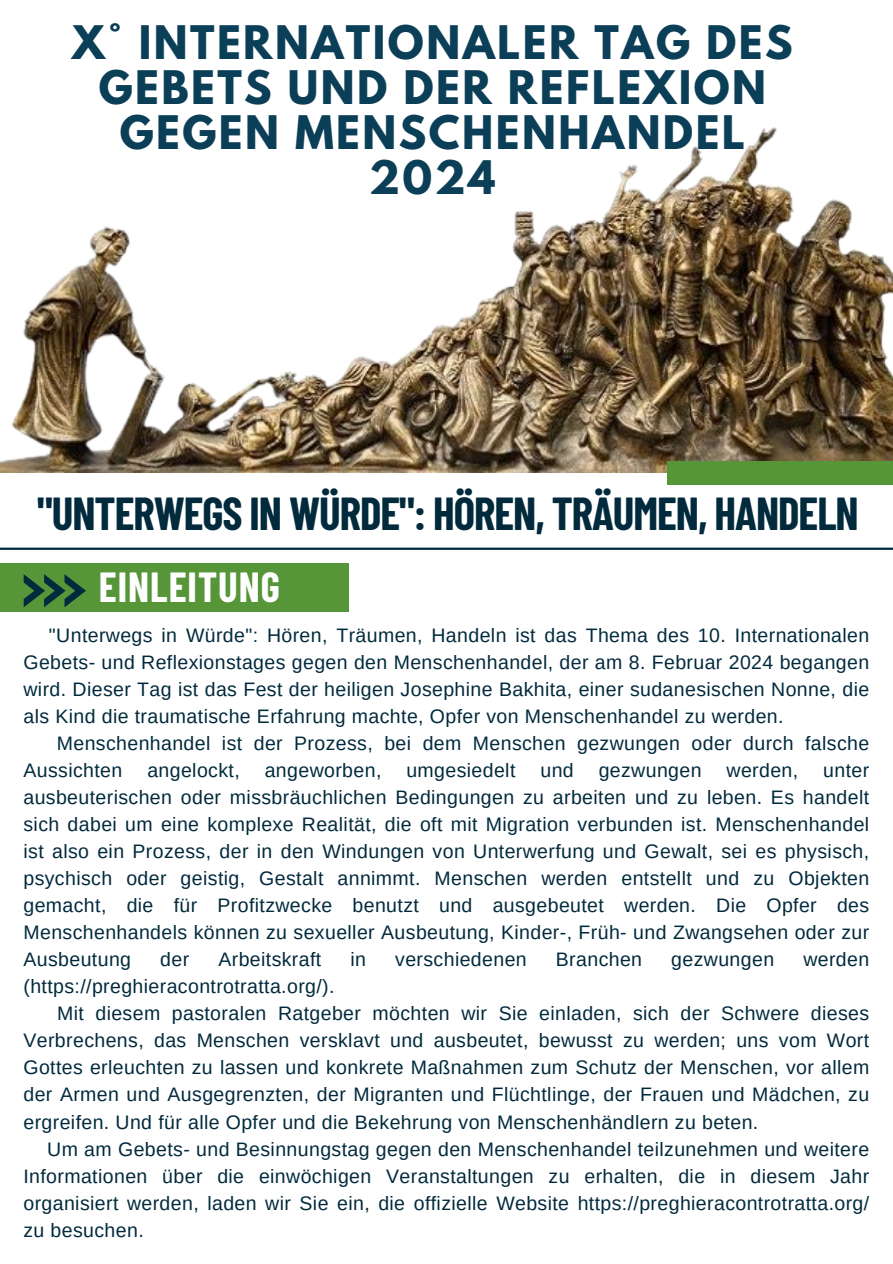
<style>
.page{position:relative;width:893px;height:1264px;background:#fff}
.page>*{position:absolute;margin:0;border:0;box-sizing:border-box;transform-origin:0 0}
.t1{font:700 45.15px "Barlow Condensed";letter-spacing:-.025em;color:#022a3d}
.t2{font:700 41.1px "Barlow Condensed";letter-spacing:.025em;color:#fff}
.t3{font:700 40.95px/45px "League Spartan";letter-spacing:.06em;color:#0b3e57;text-align:center}
.t4{font:19.5px/27px "Arimo";letter-spacing:.02em;color:#022a3d;text-align:justify}
</style>
<div class="page">
<div style="left:0;top:563px;width:348px;height:48px;background:#569639"></div>
<img style="left:0;top:127px;width:892px;height:345px">
<div style="left:667px;top:461px;width:225px;height:23px;background:#569639"></div>
<svg style="left:24px;top:574px;width:62px;height:33px"></svg>
<hr style="left:0;top:547px;width:892px;height:3px;background:#022a3d">
<p class="t3" style="left:72px;top:25px;width:721px">X° INTERNATIONALER TAG DES<br>GEBETS UND DER REFLEXION<br>GEGEN MENSCHENHANDEL<br>2024</p>
<h1 class="t1" style="left:37px;top:485px;width:823px">"UNTERWEGS IN WÜRDE": HÖREN, TRÄUMEN, HANDELN</h1>
<h1 class="t2" style="left:99px;top:560px;width:183px">EINLEITUNG</h1>
<p class="t4" style="left:23px;top:622px;width:847px;text-indent:25px">"Unterwegs in Würde": Hören, Träumen, Handeln ist das Thema des 10. Internationalen Gebets- und Reflexionstages gegen den Menschenhandel, der am 8. Februar 2024 begangen wird. Dieser Tag ist das Fest der heiligen Josephine Bakhita, einer sudanesischen Nonne, die als Kind die traumatische Erfahrung machte, Opfer von Menschenhandel zu werden.</p>
<p class="t4" style="left:23px;top:730px;width:847px;text-indent:33px">Menschenhandel ist der Prozess, bei dem Menschen gezwungen oder durch falsche<br>Aussichten</p>
<p class="t4" style="left:147px;top:757px;width:94px">angelockt,</p>
<p class="t4" style="left:265px;top:757px;width:118px">angeworben,</p>
<p class="t4" style="left:406px;top:757px;width:110px">umgesiedelt</p>
<p class="t4" style="left:540px;top:757px;width:35px">und</p>
<p class="t4" style="left:598px;top:757px;width:104px">gezwungen</p>
<p class="t4" style="left:726px;top:757px;width:73px">werden,</p>
<p class="t4" style="left:23px;top:757px;width:847px;text-indent:799px">unter ausbeuterischen oder missbräuchlichen Bedingungen zu arbeiten und zu leben. Es handelt sich dabei um eine komplexe Realität, die oft mit Migration verbunden ist. Menschenhandel ist also ein Prozess, der in den Windungen von Unterwerfung und Gewalt, sei es physisch, psychisch oder geistig, Gestalt annimmt. Menschen werden entstellt und zu Objekten gemacht, die für Profitzwecke benutzt und ausgebeutet werden. Die Opfer des Menschenhandels können zu sexueller Ausbeutung, Kinder-, Früh- und Zwangsehen oder zur Ausbeutung</p>
<p class="t4" style="left:160px;top:946px;width:30px">der</p>
<p class="t4" style="left:218px;top:946px;width:104px">Arbeitskraft</p>
<p class="t4" style="left:350px;top:946px;width:17px">in</p>
<p class="t4" style="left:395px;top:946px;width:133px">verschiedenen</p>
<p class="t4" style="left:556px;top:946px;width:88px">Branchen</p>
<p class="t4" style="left:671px;top:946px;width:104px">gezwungen</p>
<p class="t4" style="left:803px;top:946px;width:67px">werden</p>
<p class="t4" style="left:23px;top:973px;width:312px">(https://preghieracontrotratta.org/).</p>
<p class="t4" style="left:23px;top:1000px;width:847px;text-indent:34px">Mit diesem pastoralen Ratgeber möchten wir Sie einladen, sich der Schwere dieses Verbrechens, das Menschen versklavt und ausbeutet, bewusst zu werden; uns vom Wort Gottes erleuchten zu lassen und konkrete Maßnahmen zum Schutz der Menschen, vor allem der Armen und Ausgegrenzten, der Migranten und Flüchtlinge, der Frauen und Mädchen, zu ergreifen. Und für alle Opfer und die Bekehrung von Menschenhändlern zu beten.</p>
<p class="t4" style="left:23px;top:1135px;width:847px;text-indent:24px">Um am Gebets- und Besinnungstag gegen den Menschenhandel teilzunehmen und weitere Informationen über die einwöchigen Veranstaltungen zu erhalten, die in diesem Jahr organisiert werden, laden wir Sie ein, die offizielle Website https://preghieracontrotratta.org/ zu besuchen.</p>
</div>
